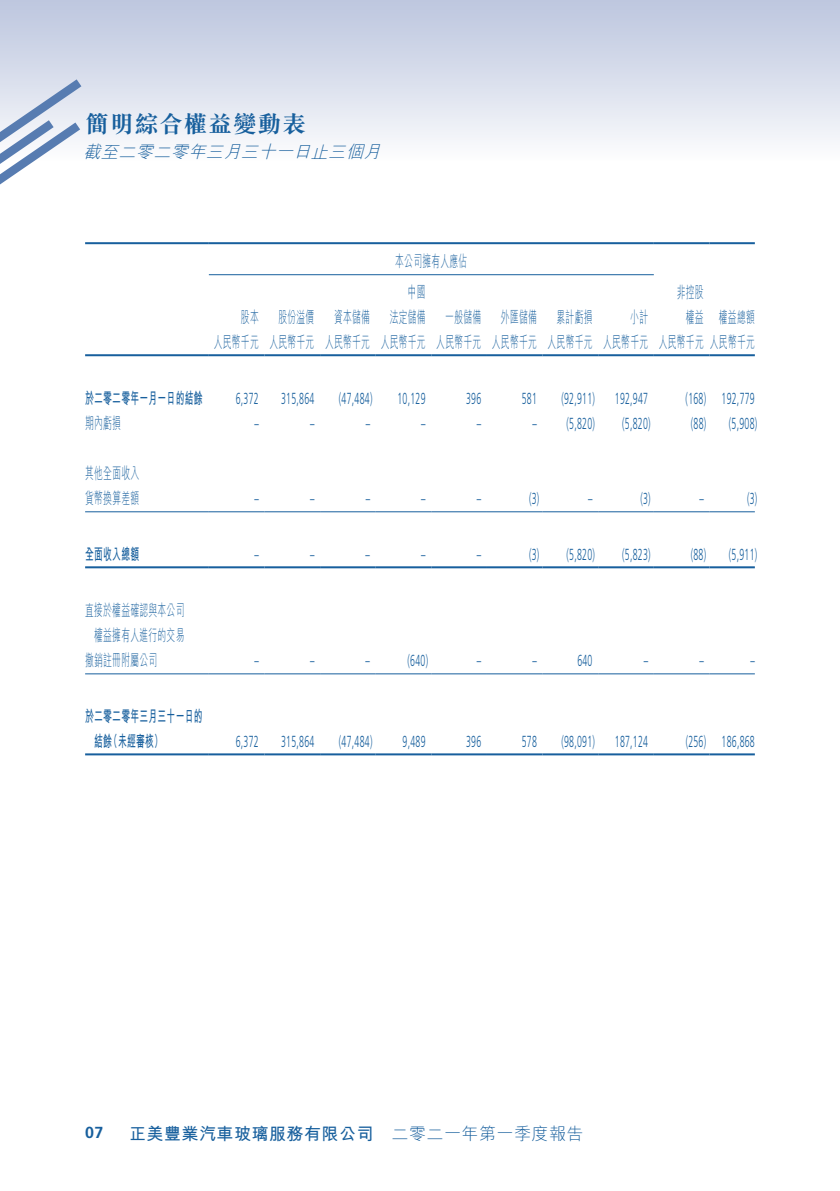
<style>
.page{position:relative;width:840px;height:1191px;background:#fff}
.page>*{position:absolute;margin:0;border:0;box-sizing:border-box;transform-origin:0 0}
.t1{font:700 24px "M Sung HK";letter-spacing:.025em;color:#175f9d}
.t2{font:700 17px "M Hei HK";letter-spacing:.03em;color:#175f9d}
.t3{font:italic 300 17px "M Hei HK";color:#175f9d}
.t4{font:300 16px "Frutiger LT Std";letter-spacing:.03em;color:#175f9d;scale:.55 1}
.t5{font:300 16px/25px "M Hei HK";letter-spacing:.03em;color:#175f9d;scale:.55 1}
.t6{font:700 16px "M Hei HK";letter-spacing:.03em;color:#175f9d;scale:.55 1}
.t7{font:700 16px "Frutiger LT Std";color:#175f9d}
.s1{font-weight:300}
</style>
<div class="page">
<div style="left:0;top:0;width:839px;height:170px;background:linear-gradient(to bottom,#bbc5de,#fff)"></div>
<svg style="left:0;top:79px;width:81px;height:106px"></svg>
<hr style="left:85px;top:242px;width:124px;height:2px;background:#175f9d">
<hr style="left:209px;top:242px;width:444px;height:2px;background:#175f9d">
<hr style="left:653px;top:242px;width:56px;height:2px;background:#175f9d">
<hr style="left:709px;top:242px;width:45px;height:2px;background:#175f9d">
<hr style="left:209px;top:274px;width:444px;height:1px;background:#175f9d">
<hr style="left:85px;top:354px;width:124px;height:2px;background:#175f9d">
<hr style="left:209px;top:354px;width:55px;height:2px;background:#175f9d">
<hr style="left:264px;top:354px;width:56px;height:2px;background:#175f9d">
<hr style="left:320px;top:354px;width:55px;height:2px;background:#175f9d">
<hr style="left:375px;top:354px;width:56px;height:2px;background:#175f9d">
<hr style="left:431px;top:354px;width:55px;height:2px;background:#175f9d">
<hr style="left:486px;top:354px;width:56px;height:2px;background:#175f9d">
<hr style="left:542px;top:354px;width:56px;height:2px;background:#175f9d">
<hr style="left:598px;top:354px;width:55px;height:2px;background:#175f9d">
<hr style="left:653px;top:354px;width:56px;height:2px;background:#175f9d">
<hr style="left:709px;top:354px;width:45px;height:2px;background:#175f9d">
<hr style="left:85px;top:511px;width:124px;height:1px;background:#175f9d">
<hr style="left:209px;top:511px;width:55px;height:1px;background:#175f9d">
<hr style="left:264px;top:511px;width:56px;height:1px;background:#175f9d">
<hr style="left:320px;top:511px;width:55px;height:1px;background:#175f9d">
<hr style="left:375px;top:511px;width:56px;height:1px;background:#175f9d">
<hr style="left:431px;top:511px;width:55px;height:1px;background:#175f9d">
<hr style="left:486px;top:511px;width:56px;height:1px;background:#175f9d">
<hr style="left:542px;top:511px;width:56px;height:1px;background:#175f9d">
<hr style="left:598px;top:511px;width:55px;height:1px;background:#175f9d">
<hr style="left:653px;top:511px;width:56px;height:1px;background:#175f9d">
<hr style="left:709px;top:511px;width:45px;height:1px;background:#175f9d">
<hr style="left:85px;top:566px;width:124px;height:2px;background:#175f9d">
<hr style="left:209px;top:566px;width:55px;height:2px;background:#175f9d">
<hr style="left:264px;top:566px;width:56px;height:2px;background:#175f9d">
<hr style="left:320px;top:566px;width:55px;height:2px;background:#175f9d">
<hr style="left:375px;top:566px;width:56px;height:2px;background:#175f9d">
<hr style="left:431px;top:566px;width:55px;height:2px;background:#175f9d">
<hr style="left:486px;top:566px;width:56px;height:2px;background:#175f9d">
<hr style="left:542px;top:566px;width:56px;height:2px;background:#175f9d">
<hr style="left:598px;top:566px;width:55px;height:2px;background:#175f9d">
<hr style="left:653px;top:566px;width:56px;height:2px;background:#175f9d">
<hr style="left:709px;top:566px;width:45px;height:2px;background:#175f9d">
<hr style="left:85px;top:673px;width:124px;height:1px;background:#175f9d">
<hr style="left:209px;top:673px;width:55px;height:1px;background:#175f9d">
<hr style="left:264px;top:673px;width:56px;height:1px;background:#175f9d">
<hr style="left:320px;top:673px;width:55px;height:1px;background:#175f9d">
<hr style="left:375px;top:673px;width:56px;height:1px;background:#175f9d">
<hr style="left:431px;top:673px;width:55px;height:1px;background:#175f9d">
<hr style="left:486px;top:673px;width:56px;height:1px;background:#175f9d">
<hr style="left:542px;top:673px;width:56px;height:1px;background:#175f9d">
<hr style="left:598px;top:673px;width:55px;height:1px;background:#175f9d">
<hr style="left:653px;top:673px;width:56px;height:1px;background:#175f9d">
<hr style="left:709px;top:673px;width:45px;height:1px;background:#175f9d">
<hr style="left:85px;top:753px;width:124px;height:2px;background:#175f9d">
<hr style="left:209px;top:753px;width:55px;height:2px;background:#175f9d">
<hr style="left:264px;top:753px;width:56px;height:2px;background:#175f9d">
<hr style="left:320px;top:753px;width:55px;height:2px;background:#175f9d">
<hr style="left:375px;top:753px;width:56px;height:2px;background:#175f9d">
<hr style="left:431px;top:753px;width:55px;height:2px;background:#175f9d">
<hr style="left:486px;top:753px;width:56px;height:2px;background:#175f9d">
<hr style="left:542px;top:753px;width:56px;height:2px;background:#175f9d">
<hr style="left:598px;top:753px;width:55px;height:2px;background:#175f9d">
<hr style="left:653px;top:753px;width:56px;height:2px;background:#175f9d">
<hr style="left:709px;top:753px;width:45px;height:2px;background:#175f9d">
<h1 class="t1" style="left:85px;top:108px;width:222px">簡明綜合權益變動表</h1>
<p class="t3" style="left:83px;top:143px;width:303px">截至二零二零年三月三十一日止三個月</p>
<p class="t5" style="left:241px;top:304px;width:34px">股本</p>
<p class="t5" style="left:214px;top:329px;width:83px">人民幣千元</p>
<p class="t5" style="left:278px;top:304px;width:67px">股份溢價</p>
<p class="t5" style="left:269px;top:329px;width:83px">人民幣千元</p>
<p class="t5" style="left:334px;top:304px;width:67px">資本儲備</p>
<p class="t5" style="left:325px;top:329px;width:83px">人民幣千元</p>
<p class="t5" style="left:395px;top:248px;width:133px">本公司擁有人應佔</p>
<p class="t5" style="left:407px;top:279px;width:34px">中國</p>
<p class="t5" style="left:389px;top:304px;width:67px">法定儲備</p>
<p class="t5" style="left:380px;top:329px;width:83px">人民幣千元</p>
<p class="t5" style="left:445px;top:304px;width:67px">一般儲備</p>
<p class="t5" style="left:436px;top:329px;width:83px">人民幣千元</p>
<p class="t5" style="left:500px;top:304px;width:67px">外匯儲備</p>
<p class="t5" style="left:491px;top:329px;width:83px">人民幣千元</p>
<p class="t5" style="left:556px;top:304px;width:67px">累計虧損</p>
<p class="t5" style="left:547px;top:329px;width:83px">人民幣千元</p>
<p class="t5" style="left:630px;top:304px;width:34px">小計</p>
<p class="t5" style="left:603px;top:329px;width:83px">人民幣千元</p>
<p class="t5" style="left:676px;top:279px;width:50px">非控股</p>
<p class="t5" style="left:718px;top:304px;width:67px">權益總額</p>
<p class="t5" style="left:658px;top:304px;width:176px;text-indent:27px">權益<br>人民幣千元 人民幣千元</p>
<p class="t6" style="left:85px;top:387px;width:215px">於二零二零年一月一日的結餘</p>
<p class="t4" style="left:236px;top:390px;width:43px">6,372</p>
<p class="t4" style="left:281px;top:390px;width:62px">315,864</p>
<p class="t4" style="left:339px;top:390px;width:62px">)47,484(</p>
<p class="t4" style="left:397px;top:390px;width:53px">10,129</p>
<p class="t4" style="left:466px;top:390px;width:29px">396</p>
<p class="t4" style="left:521px;top:390px;width:29px">581</p>
<p class="t4" style="left:561px;top:390px;width:62px">)92,911(</p>
<p class="t4" style="left:614px;top:390px;width:62px">192,947</p>
<p class="t4" style="left:685px;top:390px;width:39px">)168(</p>
<p class="t4" style="left:721px;top:390px;width:62px">192,779</p>
<p class="t5" style="left:85px;top:410px;width:67px">期內虧損</p>
<p class="t5" style="left:85px;top:460px;width:100px">其他全面收入</p>
<p class="t4" style="left:254px;top:414px;width:9px">–</p>
<p class="t4" style="left:310px;top:414px;width:9px">–</p>
<p class="t4" style="left:365px;top:414px;width:9px">–</p>
<p class="t4" style="left:421px;top:414px;width:9px">–</p>
<p class="t4" style="left:476px;top:414px;width:10px">–</p>
<p class="t4" style="left:532px;top:414px;width:10px">–</p>
<p class="t4" style="left:566px;top:414px;width:53px">)5,820(</p>
<p class="t4" style="left:622px;top:414px;width:53px">)5,820(</p>
<p class="t4" style="left:690px;top:414px;width:30px">8 8) (</p>
<p class="t4" style="left:728px;top:414px;width:53px">)5,908(</p>
<p class="t5" style="left:85px;top:485px;width:100px">貨幣換算差額</p>
<p class="t4" style="left:254px;top:489px;width:10px">–</p>
<p class="t4" style="left:310px;top:489px;width:9px">–</p>
<p class="t4" style="left:365px;top:489px;width:9px">–</p>
<p class="t4" style="left:421px;top:489px;width:9px">–</p>
<p class="t4" style="left:476px;top:489px;width:10px">–</p>
<p class="t4" style="left:529px;top:489px;width:20px">(3)</p>
<p class="t4" style="left:588px;top:489px;width:10px">–</p>
<p class="t4" style="left:640px;top:489px;width:20px">(3)</p>
<p class="t4" style="left:699px;top:489px;width:10px">–</p>
<p class="t4" style="left:746px;top:489px;width:20px">(3)</p>
<p class="t6" style="left:85px;top:543px;width:100px">全面收入總額</p>
<p class="t4" style="left:254px;top:546px;width:10px">–</p>
<p class="t4" style="left:310px;top:546px;width:10px">–</p>
<p class="t4" style="left:365px;top:546px;width:9px">–</p>
<p class="t4" style="left:421px;top:546px;width:9px">–</p>
<p class="t4" style="left:476px;top:546px;width:9px">–</p>
<p class="t4" style="left:529px;top:546px;width:20px">(3)</p>
<p class="t4" style="left:566px;top:546px;width:53px">)5,820(</p>
<p class="t4" style="left:622px;top:546px;width:53px">)5,823(</p>
<p class="t4" style="left:690px;top:546px;width:30px">8 8) (</p>
<p class="t4" style="left:728px;top:546px;width:53px">)5,911(</p>
<p class="t5" style="left:85px;top:597px;width:182px;text-align:center">直接於權益確認與本公司權益擁有人進行的交易</p>
<p class="t5" style="left:85px;top:647px;width:133px">撤銷註冊附屬公司</p>
<p class="t4" style="left:254px;top:651px;width:10px">–</p>
<p class="t4" style="left:310px;top:651px;width:9px">–</p>
<p class="t4" style="left:365px;top:651px;width:9px">–</p>
<p class="t4" style="left:407px;top:651px;width:39px">)640(</p>
<p class="t4" style="left:476px;top:651px;width:9px">–</p>
<p class="t4" style="left:532px;top:651px;width:10px">–</p>
<p class="t4" style="left:577px;top:651px;width:29px">640</p>
<p class="t4" style="left:643px;top:651px;width:10px">–</p>
<p class="t4" style="left:699px;top:651px;width:10px">–</p>
<p class="t4" style="left:750px;top:651px;width:10px">–</p>
<p class="t6" style="left:85px;top:705px;width:215px">於二零二零年三月三十一日的</p>
<p class="t6" style="left:109px;top:730px;width:100px">（未經審核(</p>
<p class="t6" style="left:94px;top:730px;width:34px">結餘</p>
<p class="t4" style="left:236px;top:732px;width:43px">6,372</p>
<p class="t4" style="left:281px;top:732px;width:62px">315,864</p>
<p class="t4" style="left:339px;top:732px;width:62px">)47,484(</p>
<p class="t4" style="left:402px;top:732px;width:43px">9,489</p>
<p class="t4" style="left:466px;top:732px;width:29px">396</p>
<p class="t4" style="left:521px;top:732px;width:29px">578</p>
<p class="t4" style="left:561px;top:732px;width:62px">)98,091(</p>
<p class="t4" style="left:614px;top:732px;width:62px">187,124</p>
<p class="t4" style="left:685px;top:732px;width:39px">)256(</p>
<p class="t4" style="left:721px;top:732px;width:62px">186,868</p>
<p class="t7" style="left:85px;top:1123px;width:20px">07</p>
<p class="t2" style="left:129px;top:1121px;width:455px">正美豐業汽車玻璃服務有限公司<span class="s1">　二零二一年第一季度報告</span></p>
</div>
